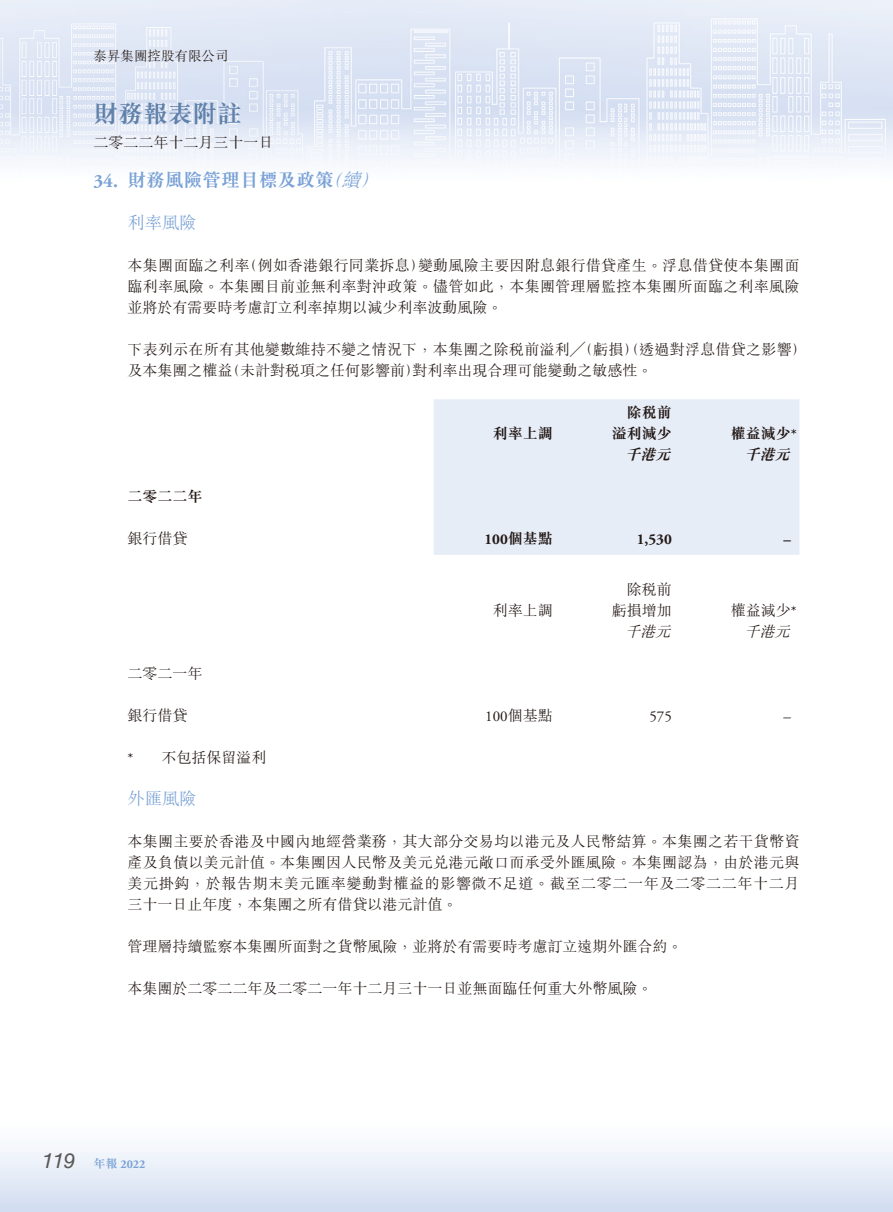
<style>
.page{position:relative;width:893px;height:1212px;background:#fff}
.page>*{position:absolute;margin:0;border:0;box-sizing:border-box;transform-origin:0 0}
.t1{font:24.75px "M Sung HK Bold E Ten B5 H";color:#6081aa}
.t2{font:italic 21px "Helvetica LT Std";color:#595857}
.t3{font:18.75px "M Sung HK Bold E Ten B5 H";color:#7aa2d6}
.t4{font:17.25px "M Sung HK Light E Ten B5 H";color:#7aa2d6}
.t5{font:15px/21px "M Sung HK Light E Ten B5 H";color:#231916;text-align:justify}
.t6{font:15px/21px "M Sung HK Bold E Ten B5 H";color:#231916;text-align:right}
.t7{font:700 15px "Adobe Garamond Pro";color:#231916}
.t8{font:15px "Adobe Garamond Pro";color:#231916}
.t9{font:italic 15px "M Sung HK Bold E Ten B5 H";color:#231916}
.t10{font:italic 15px "M Sung HK Light E Ten B5 H";color:#231916}
.t11{font:13.5px "M Sung HK Light E Ten B5 H";color:#231916}
.t12{font:700 12px "Adobe Garamond Pro";color:#7aa2d6}
.s1{font-family:"Adobe Garamond Pro";font-weight:700}
.s2{font-family:"M Sung HK Light E Ten B5 H";font-style:italic}
.s3{font-family:"M Sung HK Bold E Ten B5 H";font-weight:400}
.s4{font-family:"Adobe Garamond Pro"}
.s5{font-family:"M Sung HK Light E Ten B5 H"}
</style>
<div class="page">
<img style="left:0;top:0;width:893px;height:165px">
<div style="left:0;top:1115px;width:893px;height:97px;background:linear-gradient(to bottom,#fff,#d3ddf1)"></div>
<div style="left:434px;top:399px;width:365px;height:156px;background:#e7edf7"></div>
<p class="t11" style="left:94px;top:51px;width:136px">泰昇集團控股有限公司</p>
<h1 class="t1" style="left:94px;top:104px;width:150px">財務報表附註</h1>
<p class="t5" style="left:94px;top:134px;width:181px">二零二二年十二月三十一日</p>
<p class="t3" style="left:94px;top:173px;width:292px"><span class="s1">34.</span> 財務風險管理目標及政策<span class="s2">（續）</span></p>
<p class="t4" style="left:128px;top:216px;width:71px">利率風險</p>
<p class="t5" style="left:128px;top:257px;width:673px">本集團面臨之利率（例如香港銀行同業拆息）變動風險主要因附息銀行借貸產生。浮息借貸使本集團面臨利率風險。本集團目前並無利率對沖政策。儘管如此，本集團管理層監控本集團所面臨之利率風險並將於有需要時考慮訂立利率掉期以減少利率波動風險。</p>
<p class="t5" style="left:128px;top:341px;width:681px">下表列示在所有其他變數維持不變之情況下，本集團之除稅前溢利╱（虧損）（透過對浮息借貸之影響）及本集團之權益（未計對稅項之任何影響前）對利率出現合理可能變動之敏感性。</p>
<p class="t6" style="left:493px;top:425px;width:61px">利率上調</p>
<p class="t6" style="left:612px;top:404px;width:61px">除稅前溢利減少</p>
<p class="t6" style="left:731px;top:425px;width:68px">權益減少<span class="s1">*</span></p>
<p class="t9" style="left:625px;top:449px;width:51px">千港元</p>
<p class="t9" style="left:744px;top:449px;width:51px">千港元</p>
<p class="t6" style="left:128px;top:488px;width:76px">二零二二年</p>
<p class="t5" style="left:128px;top:530px;width:61px">銀行借貸</p>
<p class="t7" style="left:484px;top:533px;width:70px">100<span class="s3">個基點</span></p>
<p class="t7" style="left:637px;top:533px;width:37px">1,530</p>
<p class="t7" style="left:783px;top:533px;width:9px">–</p>
<p class="t5" style="left:493px;top:602px;width:61px">利率上調</p>
<p class="t5" style="left:612px;top:581px;width:61px;text-align:right">除稅前虧損增加</p>
<p class="t5" style="left:731px;top:602px;width:67px">權益減少<span class="s4">*</span></p>
<p class="t10" style="left:625px;top:626px;width:51px">千港元</p>
<p class="t10" style="left:744px;top:626px;width:51px">千港元</p>
<p class="t5" style="left:128px;top:665px;width:76px">二零二一年</p>
<p class="t5" style="left:128px;top:707px;width:61px">銀行借貸</p>
<p class="t8" style="left:485px;top:709px;width:69px">100<span class="s5">個基點</span></p>
<p class="t8" style="left:649px;top:709px;width:24px">575</p>
<p class="t8" style="left:783px;top:709px;width:9px">–</p>
<p class="t5" style="left:128px;top:749px;width:141px"><span class="s4">*</span> 不包括保留溢利</p>
<p class="t4" style="left:128px;top:792px;width:71px">外匯風險</p>
<p class="t5" style="left:128px;top:833px;width:673px">本集團主要於香港及中國內地經營業務，其大部分交易均以港元及人民幣結算。本集團之若干貨幣資產及負債以美元計值。本集團因人民幣及美元兌港元敞口而承受外匯風險。本集團認為，由於港元與美元掛鈎，於報告期末美元匯率變動對權益的影響微不足道。截至二零二一年及二零二二年十二月三十一日止年度，本集團之所有借貸以港元計值。</p>
<p class="t5" style="left:128px;top:938px;width:556px">管理層持續監察本集團所面對之貨幣風險，並將於有需要時考慮訂立遠期外匯合約。</p>
<p class="t5" style="left:128px;top:980px;width:526px">本集團於二零二二年及二零二一年十二月三十一日並無面臨任何重大外幣風險。</p>
<h2 class="t2" style="left:42px;top:1153px;width:35px">119</h2>
<p class="t12" style="left:94px;top:1159px;width:53px"><span class="s3">年報</span> 2022</p>
</div>
